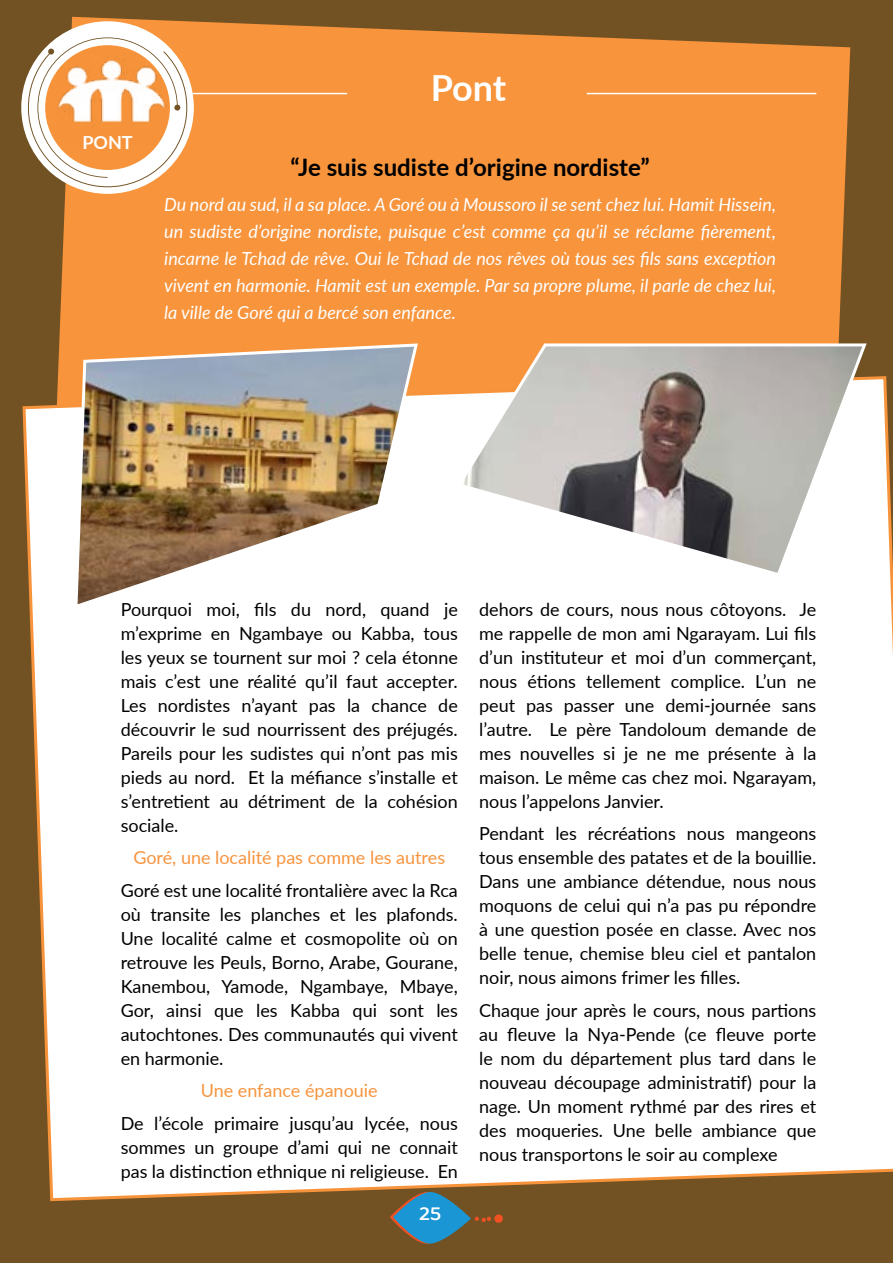
<style>
.page{position:relative;width:893px;height:1263px;background:#725123}
.page>*{position:absolute;margin:0;border:0;box-sizing:border-box;transform-origin:0 0}
.t1{font:700 36px "Lato";color:#fff}
.t2{font:700 24px "Lato";color:#000}
.t3{font:18px/24px "Lato";color:#000;text-align:justify}
.t4{font:italic 18px/27px "Lato";color:#fff;text-align:justify}
.t5{font:18px "Lato";color:#f7943e}
.t6{font:700 18px "Lato";color:#fff}
.t7{font:700 18px "Ko Ho";color:#fff}
</style>
<div class="page">
<div style="left:58px;top:17px;width:792px;height:358px;background:#f7943c"></div>
<div style="left:22px;top:375px;width:871px;height:827px;background:#fff"></div>
<svg style="left:390px;top:1192px;width:101px;height:52px"></svg>
<div style="left:494px;top:1214px;width:9px;height:9px;background:#f05123;border-radius:50%"></div>
<hr style="left:121px;top:93px;width:226px;height:1px;background:#fff">
<hr style="left:587px;top:93px;width:229px;height:1px;background:#fff">
<div style="left:21px;top:21px;width:173px;height:173px;background:#fff;border-radius:50%"></div>
<svg style="left:21px;top:37px;width:174px;height:150px"></svg>
<svg style="left:454px;top:341px;width:415px;height:237px;background:#c8c0b9"></svg>
<img style="left:73px;top:342px;width:347px;height:269px">
<p class="t6" style="left:82px;top:129px;width:52px">PONT</p>
<h1 class="t1" style="left:431px;top:62px;width:77px">Pont</h1>
<h2 class="t2" style="left:290px;top:149px;width:361px">“Je suis sudiste d’origine nordiste”</h2>
<p class="t4" style="left:164px;top:190px;width:613px">Du nord au sud, il a sa place. A Goré ou à Moussoro il se sent chez lui. Hamit Hissein, un sudiste d’origine nordiste, puisque c’est comme ça qu’il se réclame fièrement, incarne le Tchad de rêve. Oui le Tchad de nos rêves où tous ses fils sans exception vivent en harmonie. Hamit est un exemple. Par sa propre plume, il parle de chez lui, la ville de Goré qui a bercé son enfance.</p>
<p class="t3" style="left:121px;top:596px;width:339px">Pourquoi moi, fils du nord, quand je m’exprime en Ngambaye ou Kabba, tous les yeux se tournent sur moi ? cela étonne mais c’est une réalité qu’il faut accepter.<br>Les nordistes n’ayant pas la chance de découvrir le sud nourrissent des préjugés.<br>Pareils pour les sudistes qui n’ont pas mis pieds au nord. Et la méfiance s’installe et s’entretient au détriment de la cohésion sociale.</p>
<p class="t5" style="left:133px;top:845px;width:313px">Goré, une localité pas comme les autres</p>
<p class="t3" style="left:121px;top:877px;width:339px">Goré est une localité frontalière avec la Rca où transite les planches et les plafonds.<br>Une localité calme et cosmopolite où on retrouve les Peuls, Borno, Arabe, Gourane, Kanembou, Yamode, Ngambaye, Mbaye, Gor, ainsi que les Kabba qui sont les autochtones. Des communautés qui vivent en harmonie.</p>
<p class="t5" style="left:201px;top:1078px;width:178px">Une enfance épanouie</p>
<p class="t3" style="left:121px;top:1110px;width:339px">De l’école primaire jusqu’au lycée, nous sommes un groupe d’ami qui ne connait pas la distinction ethnique ni religieuse. En</p>
<p class="t7" style="left:419px;top:1199px;width:24px">25</p>
<p class="t3" style="left:479px;top:596px;width:339px">dehors de cours, nous nous côtoyons. Je me rappelle de mon ami Ngarayam. Lui fils d’un instituteur et moi d’un commerçant, nous étions tellement complice. L’un ne peut pas passer une demi-journée sans l’autre. Le père Tandoloum demande de mes nouvelles si je ne me présente à la maison. Le même cas chez moi. Ngarayam, nous l’appelons Janvier.</p>
<p class="t3" style="left:479px;top:821px;width:339px">Pendant les récréations nous mangeons tous ensemble des patates et de la bouillie.<br>Dans une ambiance détendue, nous nous moquons de celui qui n’a pas pu répondre à une question posée en classe. Avec nos belle tenue, chemise bleu ciel et pantalon noir, nous aimons frimer les filles.</p>
<p class="t3" style="left:479px;top:997px;width:339px">Chaque jour après le cours, nous partions au fleuve la Nya-Pende (ce fleuve porte le nom du département plus tard dans le nouveau découpage administratif) pour la nage. Un moment rythmé par des rires et des moqueries. Une belle ambiance que nous transportons le soir au complexe</p>
</div>
